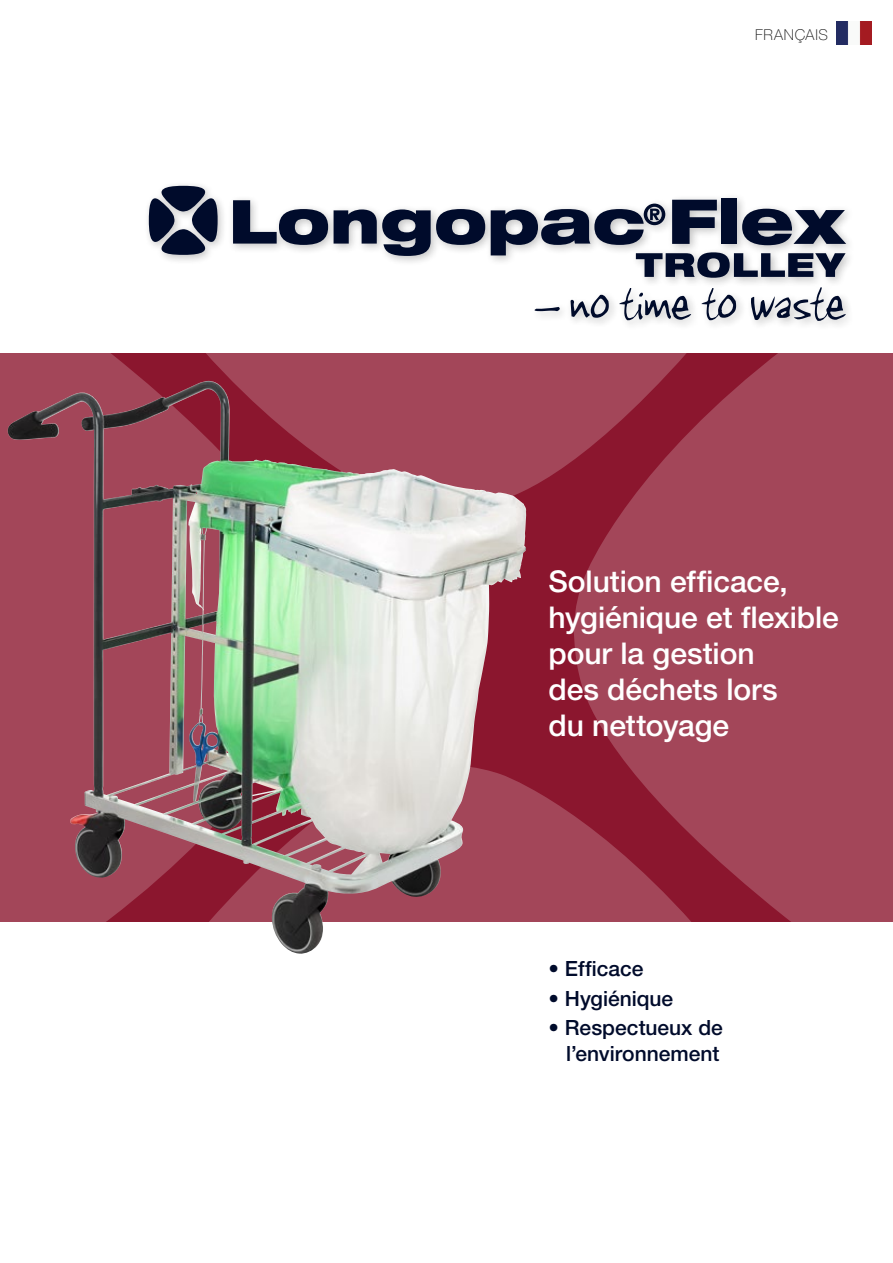
<style>
.page{position:relative;width:893px;height:1263px;background:#fff}
.page>*{position:absolute;margin:0;border:0;box-sizing:border-box;transform-origin:0 0}
.t1{font:500 30px/36px "Helvetica Neue LT Std";letter-spacing:-.005em;color:#fff}
.t2{font:500 21px/25.2px "Helvetica Neue LT Std";color:#000b2b;text-align:right}
.t3{font:100 15px "Helvetica Neue LT Std";letter-spacing:.045em;color:#121212}
</style>
<div class="page">
<svg style="left:482px;top:509px;width:91px;height:256px;background:#973347"></svg>
<div style="left:0;top:353px;width:46px;height:569px;background:#a34659"></div>
<div style="left:573px;top:353px;width:320px;height:569px;background:#a34659"></div>
<svg style="left:482px;top:765px;width:369px;height:157px;background:#9c384d"></svg>
<svg style="left:46px;top:353px;width:810px;height:156px;background:#9d3b4f"></svg>
<svg style="left:535px;top:307px;width:25px;height:4px"></svg>
<svg style="left:570px;top:295px;width:39px;height:23px"></svg>
<svg style="left:619px;top:288px;width:72px;height:32px"></svg>
<svg style="left:701px;top:288px;width:35px;height:32px"></svg>
<svg style="left:751px;top:287px;width:95px;height:34px"></svg>
<svg style="left:233px;top:200px;width:95px;height:45px"></svg>
<svg style="left:334px;top:209px;width:151px;height:47px"></svg>
<svg style="left:149px;top:186px;width:69px;height:69px"></svg>
<div style="left:721px;top:198px;width:16px;height:46px;background:#000b2b"></div>
<svg style="left:491px;top:200px;width:355px;height:78px"></svg>
<img style="left:7px;top:384px;width:475px;height:570px">
<img style="left:837px;top:21px;width:35px;height:23px">
<p class="t3" style="left:755px;top:26px;width:74px">FRANÇAIS</p>
<p class="t1" style="left:549px;top:563px;width:292px">Solution efficace, hygiénique et flexible pour la gestion<br>des déchets lors<br>du nettoyage</p>
<p class="t2" style="left:549px;top:956px;width:96px">• Efficace</p>
<p class="t2" style="left:549px;top:985px;width:126px">• Hygiénique</p>
<p class="t2" style="left:549px;top:1015px;width:176px">• Respectueux de l’environnement</p>
</div>
